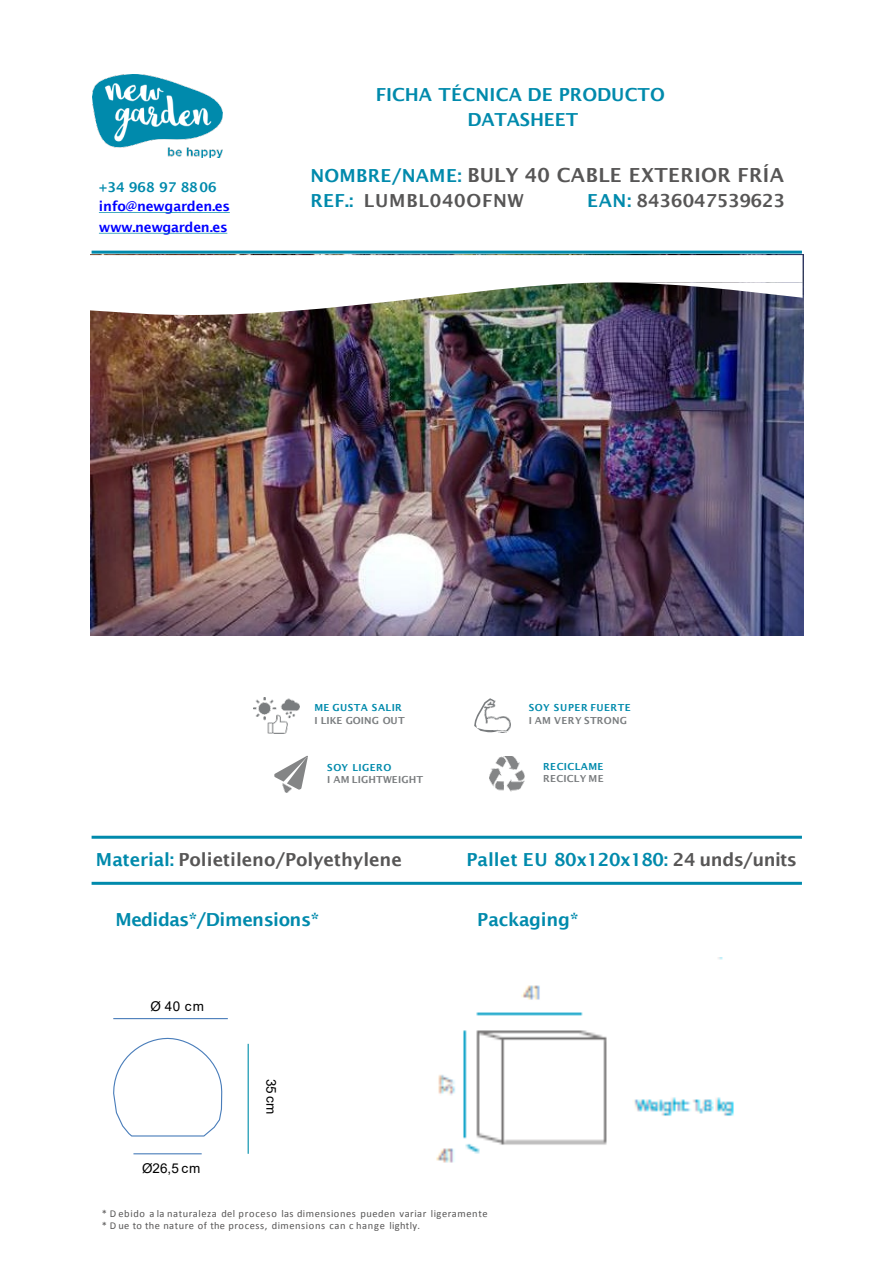
<style>
.page{position:relative;width:893px;height:1264px;background:#fff}
.page>*{position:absolute;margin:0;border:0;box-sizing:border-box;transform-origin:0 0}
.t1{font:600 19.5px "Lucida Sans";letter-spacing:.02em;color:#575656}
.t2{font:600 18px/25.5px "Lucida Sans";letter-spacing:-.015em;color:#008aac;text-align:center}
.t3{font:600 18px "Lucida Sans";letter-spacing:-.005em;color:#575656}
.t4{font:600 18px "Lucida Sans";letter-spacing:-.035em;color:#008aac}
.t5{font:600 18px "Lucida Sans";letter-spacing:.04em;color:#575656}
.t6{font:600 13.5px "Lucida Sans";letter-spacing:-.025em;color:#00f}
.t7{font:13.5px "Arial";letter-spacing:.025em;color:#000}
.t8{font:600 13.5px "Lucida Sans";color:#008aac}
.t9{font:10.5px "Calibri";letter-spacing:.05em;color:#575656}
.t10{font:600 9.75px/12px "Lucida Sans";letter-spacing:.04em;color:#008aac}
.t11{font:600 9.75px/12px "Lucida Sans";letter-spacing:.015em;color:#7a7d7f}
.s1{font-size:18px;color:#008aac}
.s2{color:#008aac}
.s3{color:#7a7d7f}
.s4{color:#575656}
</style>
<div class="page">
<img style="left:90px;top:254px;width:713px;height:382px">
<img style="left:90px;top:255px;width:712px;height:60px">
<hr style="left:92px;top:251px;width:709px;height:3px;background:#008aac">
<hr style="left:92px;top:836px;width:709px;height:3px;background:#008aac">
<hr style="left:92px;top:882px;width:709px;height:3px;background:#008aac">
<svg style="left:99px;top:212px;width:131px;height:1px"></svg>
<svg style="left:99px;top:233px;width:128px;height:1px"></svg>
<img style="left:93px;top:74px;width:129px;height:84px">
<hr style="left:113px;top:1018px;width:115px;height:1px;background:#497dba">
<hr style="left:247px;top:1044px;width:2px;height:110px;background:#008eaa">
<hr style="left:133px;top:1153px;width:69px;height:1px;background:#497dba">
<svg style="left:113px;top:1037px;width:110px;height:100px"></svg>
<img style="left:489px;top:757px;width:36px;height:35px">
<svg style="left:274px;top:756px;width:34px;height:37px"></svg>
<svg style="left:474px;top:698px;width:20px;height:34px"></svg>
<img style="left:484px;top:700px;width:27px;height:32px">
<img style="left:254px;top:697px;width:46px;height:37px">
<img style="left:436px;top:957px;width:298px;height:206px">
<p class="t8" style="left:99px;top:179px;width:119px">+34 968 97 8806</p>
<p class="t6" style="left:99px;top:198px;width:133px">info@newgarden.es</p>
<p class="t6" style="left:99px;top:219px;width:130px">www.newgarden.es</p>
<p class="t2" style="left:376px;top:82px;width:290px">FICHA TÉCNICA DE PRODUCTO<br>DATASHEET</p>
<p class="t1" style="left:310px;top:164px;width:475px"><span class="s1">NOMBRE/NAME:</span> BULY 40 CABLE EXTERIOR FRÍA</p>
<p class="t5" style="left:310px;top:190px;width:215px"><span class="s2">REF.:</span> LUMBL040OFNW</p>
<p class="t3" style="left:587px;top:190px;width:199px"><span class="s2">EAN:</span> 8436047539623</p>
<p class="t11" style="left:314px;top:702px;width:92px"><span class="s2">ME GUSTA SALIR<br></span>I LIKE GOING OUT</p>
<p class="t10" style="left:528px;top:702px;width:103px">SOY SUPER FUERTE<br><span class="s3">I AM VERY STRONG</span></p>
<p class="t10" style="left:327px;top:762px;width:66px">SOY LIGERO</p>
<p class="t11" style="left:327px;top:773px;width:97px">I AM LIGHTWEIGHT</p>
<p class="t10" style="left:543px;top:761px;width:62px">RECICLAME<br><span class="s3">RECICLY ME</span></p>
<p class="t3" style="left:96px;top:849px;width:307px"><span class="s2">Material:</span> Polietileno/Polyethylene</p>
<p class="t2" style="left:466px;top:846px;width:332px">Pallet EU 80x120x180: <span class="s4">24 unds/units</span></p>
<p class="t4" style="left:115px;top:909px;width:205px">Medidas*/Dimensions*</p>
<p class="t2" style="left:477px;top:906px;width:103px">Packaging*</p>
<p class="t7" style="left:150px;top:996px;width:55px">Ø40 cm</p>
<p class="t7" style="left:142px;top:1159px;width:60px">Ø26,5 cm</p>
<p class="t7" style="left:280px;top:1078px;width:37px;rotate:90deg">35 cm</p>
<p class="t9" style="left:102px;top:1206px;width:387px">* D ebido a la naturaleza del proceso las dimensiones pueden variar ligeramente</p>
<p class="t9" style="left:102px;top:1219px;width:319px">* D ue to the nature of the process, dimensions can c hange lightly.</p>
</div>
